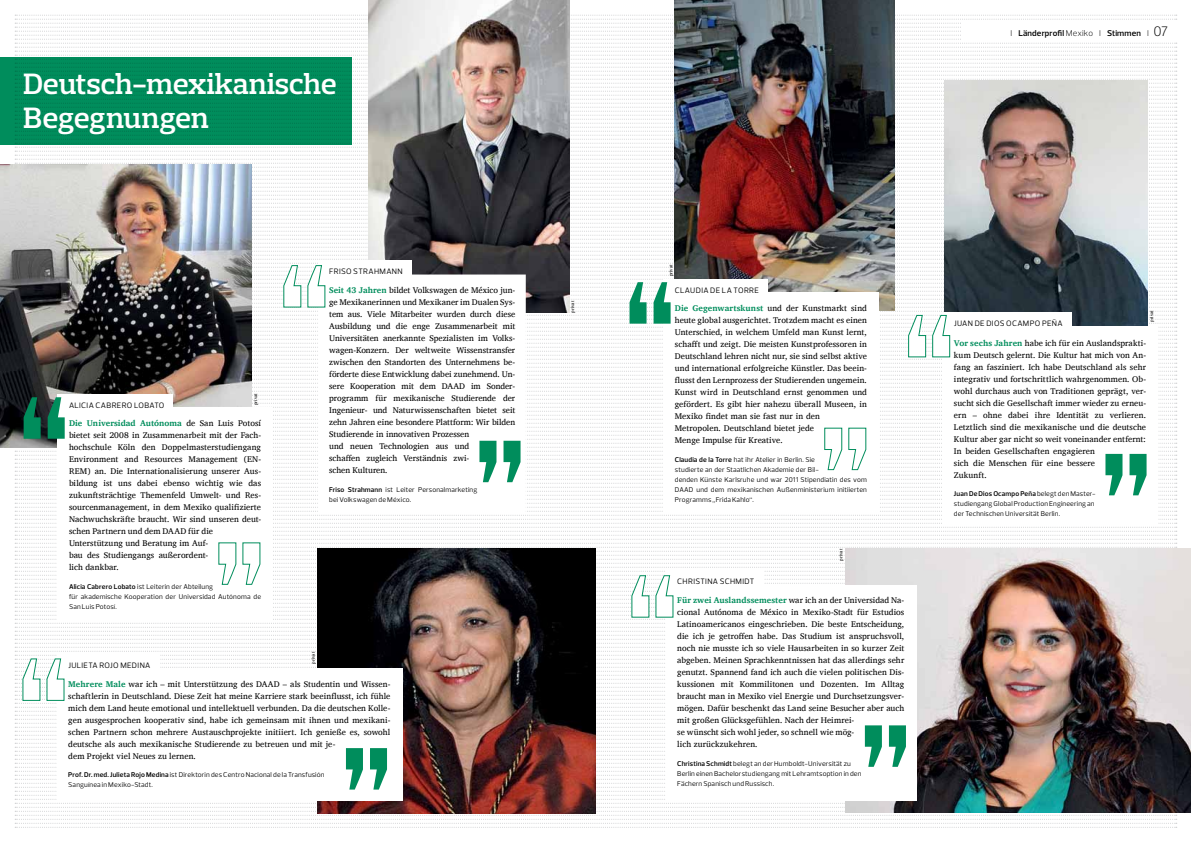
<style>
.page{position:relative;width:1191px;height:842px;background:#fff}
.page>*{position:absolute;margin:0;border:0;box-sizing:border-box;transform-origin:0 0}
.t1{font:600 30px/34px "Prelo Slab";letter-spacing:-.005em;color:#fff}
.t2{font:8.5px/12px "Charis SIL";letter-spacing:.005em;color:#000}
.t3{font:600 8.5px "Prelo";letter-spacing:.02em;color:#000}
.t4{font:8px "Prelo";letter-spacing:.045em;color:#000}
.t5{font:7px/10px "Prelo";letter-spacing:.02em;color:#000}
.t6{font:4.5px "Charis SIL";color:#000}
.s1{font-weight:700;color:#008d5c}
.s2{font-weight:600}
.s3{font-weight:300}
.s4{font-weight:300;font-size:14px}
</style>
<div class="page">
<img style="left:369px;top:0;width:200px;height:15px">
<img style="left:675px;top:0;width:219px;height:15px">
<img style="left:1176px;top:549px;width:15px;height:264px">
<img style="left:0;top:165px;width:15px;height:282px">
<img style="left:15px;top:15px;width:1161px;height:813px">
<div style="left:962px;top:22px;width:216px;height:18px;background:#fff"></div>
<div style="left:0;top:57px;width:351px;height:88px;background:#008d5c"></div>
<p class="t1" style="left:24px;top:67px;width:314px">Deutsch-mexikanische<br>Begegnungen</p>
<p class="t4" style="left:69px;top:400px;width:81px">Alicia Cabrero Lobat</p>
<p class="t4" style="left:159px;top:400px;width:7px">o</p>
<p class="t6" style="left:253px;top:405px;width:13px;rotate:-90deg">privat</p>
<p class="t2" style="left:69px;top:417px;width:193px"><span class="s1">Die Universidad Autónoma</span> de San Luis Potosí bietet seit 2008 in Zusammenarbeit mit der Fach&shy;hochschule Köln den Doppelmasterstudiengang Environment and Resources Management (EN-REM) an. Die Internationalisierung unserer Aus&shy;bildung ist uns dabei ebenso wichtig wie das zukunftsträchtige Themenfeld Umwelt- und Res&shy;sourcenmanagement, in dem Mexiko qualifizierte Nachwuchskräfte braucht. Wir sind unseren deut&shy;schen Partnern und dem DAAD für die Unterstützung und Beratung im Auf-<br>bau des Studiengangs außerordent-<br>lich dankbar.</p>
<p class="t5" style="left:69px;top:581px;width:193px"><span class="s2">Alicia Cabrero Lobato</span> ist Leiterin der Abteilung<br>für akademische Kooperation der Universidad Autónoma de<br>San Luis Potosí.</p>
<p class="t4" style="left:68px;top:660px;width:82px">Julieta Rojo Medina</p>
<p class="t4" style="left:329px;top:267px;width:46px">Friso Strahma</p>
<p class="t4" style="left:392px;top:267px;width:12px">nn</p>
<p class="t2" style="left:329px;top:284px;width:188px"><span class="s1">Seit 43 Jahren</span> bildet Volkswagen de México jun&shy;ge Mexikanerinnen und Mexikaner im Dualen Sys&shy;tem aus. Viele Mitarbeiter wurden durch diese Ausbildung und die enge Zusammenarbeit mit Universitäten anerkannte Spezialisten im Volks&shy;wagen-Konzern. Der weltweite Wissenstransfer zwischen den Standorten des Unternehmens be&shy;förderte diese Entwicklung dabei zunehmend. Un&shy;sere Kooperation mit dem DAAD im Sonder&shy;programm für mexikanische Studierende der Ingenieur- und Naturwissenschaften bietet seit zehn Jahren eine besondere Plattform: Wir bilden Studierende in innovativen Prozessen<br>und neuen Technologien aus und<br>schaffen zugleich Verständnis zwi-<br>schen Kulturen.</p>
<p class="t5" style="left:329px;top:484px;width:150px"><span class="s2">Friso Strahmann</span> ist Leiter Personalmarketing bei Volkswagen de México.</p>
<p class="t6" style="left:310px;top:664px;width:13px;rotate:-90deg">privat</p>
<p class="t2" style="left:68px;top:678px;width:324px"><span class="s1">Mehrere Male</span> war ich – mit Unterstützung des DAAD – als Studentin und Wissen&shy;schaftlerin in Deutschland. Diese Zeit hat meine Karriere stark beeinflusst, ich fühle mich dem Land heute emotional und intellektuell verbunden. Da die deutschen Kolle&shy;gen ausgesprochen kooperativ sind, habe ich gemeinsam mit ihnen und mexikani&shy;schen Partnern schon mehrere Austauschprojekte initiiert. Ich genieße es, sowohl deutsche als auch mexikanische Studierende zu betreuen und mit je-<br>dem Projekt viel Neues zu lernen.</p>
<p class="t5" style="left:68px;top:770px;width:258px"><span class="s2">Prof. Dr. med. Julieta Rojo Medina</span> ist Direktorin des Centro Nacional de la Transfusión<br>Sanguínea in Mexiko-Stadt.</p>
<p class="t6" style="left:570px;top:313px;width:13px;rotate:-90deg">privat</p>
<p class="t3" style="left:1010px;top:28px;width:159px"><span class="s3">I</span> Länderprofil <span class="s3">Mexiko I</span> Stimmen <span class="s3">I</span> <span class="s4">07</span></p>
<p class="t6" style="left:668px;top:276px;width:13px;rotate:-90deg">privat</p>
<p class="t4" style="left:675px;top:285px;width:86px">Claudia de la Torre</p>
<p class="t2" style="left:675px;top:302px;width:194px"><span class="s1">Die Gegenwartskunst</span> und der Kunstmarkt sind heute global ausgerichtet. Trotzdem macht es einen Unterschied, in welchem Umfeld man Kunst lernt, schafft und zeigt. Die meisten Kunstprofessoren in Deutschland lehren nicht nur, sie sind selbst aktive und international erfolgreiche Künstler. Das beein&shy;flusst den Lernprozess der Studierenden ungemein.<br>Kunst wird in Deutschland ernst genommen und gefördert. Es gibt hier nahezu überall Museen, in Mexiko findet man sie fast nur in den Metropolen. Deutschland bietet jede<br>Menge Impulse für Kreative.</p>
<p class="t5" style="left:675px;top:454px;width:194px"><span class="s2">Claudia de la Torre</span> hat ihr Atelier in Berlin. Sie<br>studierte an der Staatlichen Akademie der Bil-<br>denden Künste Karlsruhe und war 2011 Stipendiatin des vom DAAD und dem mexikanischen Außenministerium initiierten Programms „Frida Kahlo“.</p>
<p class="t4" style="left:677px;top:577px;width:54px">Christina Schm</p>
<p class="t4" style="left:742px;top:577px;width:8px">idt</p>
<p class="t6" style="left:838px;top:561px;width:13px;rotate:-90deg">privat</p>
<p class="t2" style="left:677px;top:594px;width:229px"><span class="s1">Für zwei Auslandssemester</span> war ich an der Universidad Na&shy;cional Autónoma de México in Mexiko-Stadt für Estudios Latinoamericanos eingeschrieben. Die beste Entscheidung, die ich je getroffen habe. Das Studium ist anspruchsvoll, noch nie musste ich so viele Hausarbeiten in so kurzer Zeit abgeben. Meinen Sprachkenntnissen hat das allerdings sehr genutzt. Spannend fand ich auch die vielen politischen Dis&shy;kussionen mit Kommilitonen und Dozenten. Im Alltag braucht man in Mexiko viel Energie und Durchsetzungsver&shy;mögen. Dafür beschenkt das Land seine Besucher aber auch mit großen Glücksgefühlen. Nach der Heimrei-<br>se wünscht sich wohl jeder, so schnell wie mög-<br>lich zurückzukehren.</p>
<p class="t5" style="left:677px;top:758px;width:186px"><span class="s2">Christina Schmidt</span> belegt an der Humboldt-Universität zu<br>Berlin einen Bachelorstudiengang mit Lehramtsoption in den<br>Fächern Spanisch und Russisch.</p>
<p class="t4" style="left:954px;top:318px;width:59px">Juan De Dios Ocamp</p>
<p class="t4" style="left:1035px;top:318px;width:28px">o Peña</p>
<p class="t6" style="left:1149px;top:322px;width:13px;rotate:-90deg">privat</p>
<p class="t2" style="left:954px;top:337px;width:194px"><span class="s1">Vor sechs Jahren</span> habe ich für ein Auslandsprakti&shy;kum Deutsch gelernt. Die Kultur hat mich von An&shy;fang an fasziniert. Ich habe Deutschland als sehr integrativ und fortschrittlich wahrgenommen. Ob&shy;wohl durchaus auch von Traditionen geprägt, ver&shy;sucht sich die Gesellschaft immer wieder zu erneu&shy;ern – ohne dabei ihre Identität zu verlieren.<br>Letztlich sind die mexikanische und die deutsche Kultur aber gar nicht so weit voneinander entfernt:<br>In beiden Gesellschaften engagieren<br>sich die Menschen für eine bessere<br>Zukunft.</p>
<p class="t5" style="left:954px;top:489px;width:143px"><span class="s2">Juan De Dios Ocampo Peña</span> belegt den Master&shy;studiengang Global Production Engineering an der Technischen Universität Berlin.</p>
</div>
